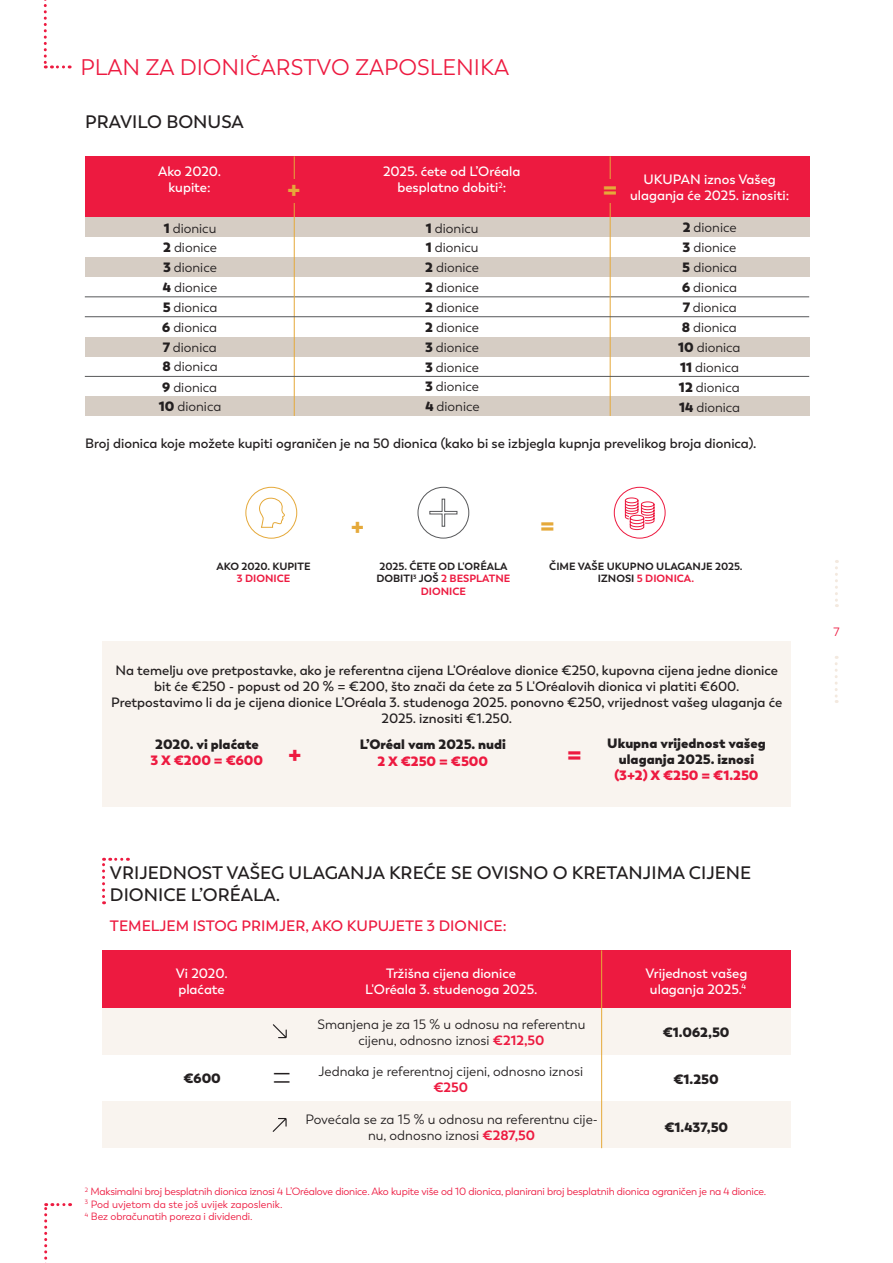
<style>
.page{position:relative;width:893px;height:1263px;background:#fff}
.page>*{position:absolute;margin:0;border:0;box-sizing:border-box;transform-origin:0 0}
.t1{font:300 35.7px "Trenda";color:#231f20}
.t2{font:22.5px "Trenda";color:#ed1a40}
.t3{font:800 22.5px "Trenda";color:#e5a93a}
.t4{font:800 22.5px "Trenda";color:#ed1a40}
.t5{font:600 18px/21.6px "Trenda";color:#231f20}
.t6{font:600 15px "Trenda";color:#ed1a40}
.t7{font:13.5px/20px "Trenda";color:#231f20;text-align:center}
.t8{font:600 13.5px/16.2px "Trenda";color:#231f20;text-align:center}
.t9{font:600 13.5px/16.2px "Trenda";color:#fff;text-align:center}
.t10{font:800 13.5px/16.2px "Trenda";color:#231f20;text-align:center}
.t11{font:800 13.5px "Trenda";color:#ed1a40}
.t12{font:700 13.5px "Trenda";color:#ed1a40}
.t13{font:12px "Trenda";color:#ed1a40}
.t14{font:10.5px/12.6px "Trenda";letter-spacing:-.02em;color:#ed1a40}
.t15{font:700 10.5px/12.6px "Trenda";color:#231f20;text-align:center}
.t16{font:700 10.5px "Trenda";color:#ed1a40}
.s1{font-weight:800}
.s2{color:#ed1a40}
.s3{font-weight:700;color:#ed1a40}
</style>
<div class="page">
<svg style="left:44px;top:0;width:26px;height:68px"></svg>
<svg style="left:44px;top:1203px;width:27px;height:60px"></svg>
<div style="left:102px;top:641px;width:689px;height:166px;background:#f9f4ef"></div>
<svg style="left:102px;top:858px;width:26px;height:46px"></svg>
<div style="left:85px;top:156px;width:724px;height:61px;background:#ed1a40"></div>
<div style="left:102px;top:950px;width:689px;height:58px;background:#ed1a40"></div>
<div style="left:85px;top:217px;width:724px;height:20px;background:#d6cdc4"></div>
<div style="left:102px;top:1008px;width:689px;height:47px;background:#f9f4ef"></div>
<div style="left:102px;top:1102px;width:689px;height:46px;background:#f9f4ef"></div>
<div style="left:85px;top:257px;width:724px;height:20px;background:#d6cdc4"></div>
<div style="left:85px;top:337px;width:724px;height:19px;background:#d6cdc4"></div>
<div style="left:85px;top:396px;width:724px;height:20px;background:#d6cdc4"></div>
<hr style="left:85px;top:297px;width:724px;height:1px;background:#57585a">
<hr style="left:610px;top:156px;width:1px;height:260px;background:#e5a93a">
<hr style="left:601px;top:950px;width:1px;height:198px;background:#e5a93a">
<hr style="left:294px;top:156px;width:1px;height:260px;background:#e5a93a">
<hr style="left:85px;top:316px;width:724px;height:1px;background:#57585a">
<hr style="left:85px;top:376px;width:724px;height:1px;background:#57585a">
<div style="left:281px;top:179px;width:27px;height:24px;background:#ed1a40"></div>
<div style="left:597px;top:179px;width:27px;height:24px;background:#ed1a40"></div>
<svg style="left:835px;top:560px;width:3px;height:47px"></svg>
<svg style="left:835px;top:656px;width:3px;height:47px"></svg>
<svg style="left:417px;top:487px;width:52px;height:52px"></svg>
<svg style="left:614px;top:487px;width:52px;height:52px"></svg>
<svg style="left:245px;top:487px;width:52px;height:52px"></svg>
<svg style="left:273px;top:1118px;width:14px;height:14px"></svg>
<svg style="left:273px;top:1024px;width:14px;height:14px"></svg>
<h2 class="t2" style="left:80px;top:54px;width:430px">PLAN ZA DIONIČARSTVO ZAPOSLENIKA</h2>
<h3 class="t5" style="left:85px;top:111px;width:160px">PRAVILO BONUSA</h3>
<p class="t9" style="left:158px;top:163px;width:64px">Ako 2020. kupite:</p>
<p class="t7" style="left:164px;top:218px;width:54px"><span class="s1">1</span> dionicu</p>
<h2 class="t3" style="left:287px;top:174px;width:15px">+</h2>
<p class="t9" style="left:383px;top:163px;width:139px">2025. ćete od L’Oréala besplatno dobiti<sup>2</sup>:</p>
<h2 class="t3" style="left:603px;top:174px;width:16px">=</h2>
<p class="t9" style="left:630px;top:171px;width:161px">UKUPAN iznos Vašeg ulaganja će 2025. iznositi:</p>
<p class="t7" style="left:426px;top:218px;width:54px"><span class="s1">1</span> dionicu</p>
<p class="t7" style="left:683px;top:218px;width:55px"><span class="s1">2</span> dionice</p>
<p class="t7" style="left:163px;top:238px;width:55px"><span class="s1">2</span> dionice</p>
<p class="t7" style="left:426px;top:238px;width:54px"><span class="s1">1</span> dionicu</p>
<p class="t7" style="left:683px;top:238px;width:55px"><span class="s1">3</span> dionice</p>
<p class="t7" style="left:163px;top:258px;width:55px"><span class="s1">3</span> dionice</p>
<p class="t7" style="left:682px;top:258px;width:57px"><span class="s1">5</span> dionica</p>
<p class="t7" style="left:163px;top:278px;width:56px"><span class="s1">4</span> dionice</p>
<p class="t7" style="left:682px;top:278px;width:56px"><span class="s1">6</span> dionica</p>
<p class="t7" style="left:163px;top:298px;width:56px"><span class="s1">5</span> dionica</p>
<p class="t7" style="left:683px;top:298px;width:56px"><span class="s1">7</span> dionica</p>
<p class="t7" style="left:162px;top:318px;width:56px"><span class="s1">6</span> dionica</p>
<p class="t7" style="left:682px;top:318px;width:57px"><span class="s1">8</span> dionica</p>
<p class="t7" style="left:163px;top:337px;width:56px"><span class="s1">7</span> dionica</p>
<p class="t7" style="left:678px;top:338px;width:64px"><span class="s1">10</span> dionica</p>
<p class="t7" style="left:162px;top:357px;width:57px"><span class="s1">8</span> dionica</p>
<p class="t7" style="left:680px;top:357px;width:60px"><span class="s1">11</span> dionica</p>
<p class="t7" style="left:162px;top:377px;width:56px"><span class="s1">9</span> dionica</p>
<p class="t7" style="left:679px;top:378px;width:62px"><span class="s1">12</span> dionica</p>
<p class="t7" style="left:159px;top:397px;width:64px"><span class="s1">10</span> dionica</p>
<p class="t7" style="left:679px;top:397px;width:63px"><span class="s1">14</span> dionica</p>
<p class="t7" style="left:425px;top:258px;width:56px;text-align:justify"><span class="s1">2</span> dionice <span class="s1">2</span> dionice <span class="s1">2</span> dionice <span class="s1">2</span> dionice <span class="s1">3</span> dionice <span class="s1">3</span> dionice <span class="s1">3</span> dionice <span class="s1">4</span> dionice</p>
<p class="t8" style="left:85px;top:436px;width:673px">Broj dionica koje možete kupiti ograničen je na 50 dionica (kako bi se izbjegla kupnja prevelikog broja dionica).</p>
<p class="t15" style="left:217px;top:560px;width:96px">AKO 2020. KUPITE</p>
<p class="t16" style="left:237px;top:572px;width:55px">3 DIONICE</p>
<h2 class="t3" style="left:351px;top:511px;width:15px">+</h2>
<h2 class="t3" style="left:540px;top:510px;width:16px">=</h2>
<p class="t15" style="left:376px;top:560px;width:136px">2025. ĆETE OD L'ORÉALA<br>DOBITI<sup>3</sup> JOŠ <span class="s2">2 BESPLATNE<br>DIONICE</span></p>
<p class="t15" style="left:549px;top:560px;width:195px">ČIME VAŠE UKUPNO ULAGANJE 2025.<br>IZNOSI <span class="s2">5 DIONICA.</span></p>
<p class="t8" style="left:111px;top:662px;width:673px">Na temelju ove pretpostavke, ako je referentna cijena L'Oréalove dionice €250, kupovna cijena jedne dionice bit će €250 - popust od 20 % = €200, što znači da ćete za 5 L'Oréalovih dionica vi platiti €600.<br>Pretpostavimo li da je cijena dionice L’Oréala 3. studenoga 2025. ponovno €250, vrijednost vašeg ulaganja će 2025. iznositi €1.250.</p>
<p class="t10" style="left:155px;top:736px;width:105px">2020. vi plaćate</p>
<p class="t11" style="left:151px;top:751px;width:114px">3 X €200 = €600</p>
<h2 class="t4" style="left:288px;top:739px;width:15px">+</h2>
<p class="t10" style="left:360px;top:736px;width:148px">L’Oréal vam 2025. nudi</p>
<p class="t11" style="left:378px;top:752px;width:112px">2 X €250 = €500</p>
<h2 class="t4" style="left:567px;top:739px;width:16px">=</h2>
<p class="t10" style="left:607px;top:735px;width:160px">Ukupna vrijednost vašeg ulaganja 2025. iznosi</p>
<p class="t11" style="left:615px;top:766px;width:146px">(3+2) X €250 = €1.250</p>
<h3 class="t5" style="left:110px;top:862px;width:643px">VRIJEDNOST VAŠEG ULAGANJA KREĆE SE OVISNO O KRETANJIMA CIJENE<br>DIONICE L’ORÉALA.</h3>
<p class="t6" style="left:110px;top:917px;width:398px">TEMELJEM ISTOG PRIMJER, AKO KUPUJETE 3 DIONICE:</p>
<p class="t9" style="left:176px;top:965px;width:53px;text-align:left">Vi 2020. plaćate</p>
<p class="t10" style="left:183px;top:1071px;width:39px">€600</p>
<h1 class="t1" style="left:272px;top:1056px;width:22px">=</h1>
<p class="t9" style="left:365px;top:965px;width:174px">Tržišna cijena dionice<br>L'Oréala 3. studenoga 2025.</p>
<p class="t7" style="left:318px;top:1016px;width:269px;line-height:16.2px">Smanjena je za 15 % u odnosu na referentnu cijenu, odnosno iznosi <span class="s3">€212,50</span></p>
<p class="t7" style="left:318px;top:1061px;width:266px">Jednaka je referentnoj cijeni, odnosno iznosi</p>
<p class="t12" style="left:433px;top:1079px;width:36px">€250</p>
<p class="t7" style="left:305px;top:1111px;width:294px;line-height:16.2px">Povećala se za 15 % u odnosu na referentnu cije&shy;nu, odnosno iznosi <span class="s3">€287,50</span></p>
<p class="t9" style="left:645px;top:965px;width:103px">Vrijednost vašeg ulaganja 2025.<sup>4</sup></p>
<p class="t10" style="left:663px;top:1024px;width:68px">€1.062,50</p>
<p class="t10" style="left:673px;top:1071px;width:47px">€1.250</p>
<p class="t10" style="left:664px;top:1119px;width:65px">€1.437,50</p>
<p class="t14" style="left:85px;top:1185px;width:683px"><sup>2</sup> Maksimalni broj besplatnih dionica iznosi 4 L’Oréalove dionice. Ako kupite više od 10 dionica, planirani broj besplatnih dionica ograničen je na 4 dionice.<br><sup>3</sup> Pod uvjetom da ste još uvijek zaposlenik.<br><sup>4</sup> Bez obračunatih poreza i dividendi.</p>
<p class="t13" style="left:834px;top:625px;width:8px">7</p>
</div>
